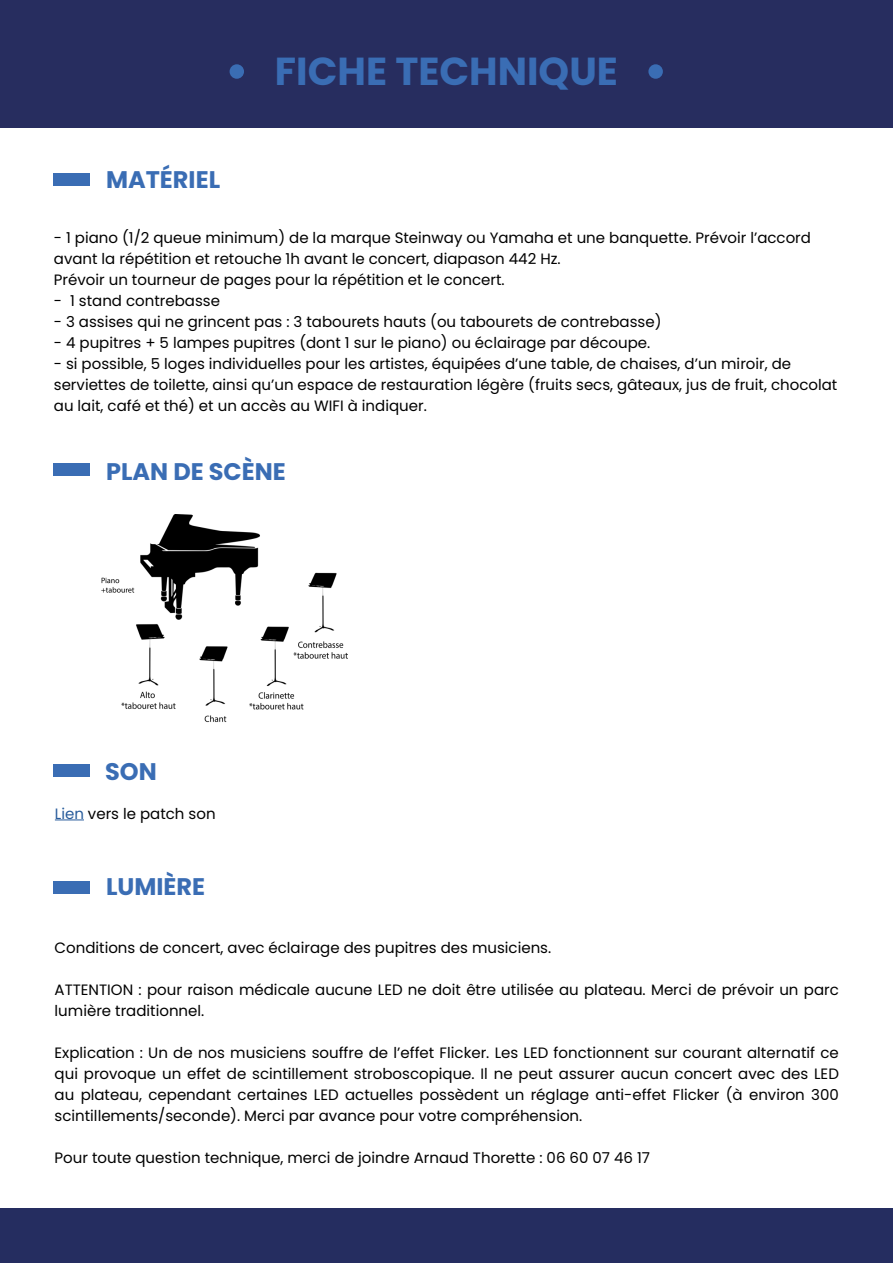
<style>
.page{position:relative;width:893px;height:1263px;background:#fff}
.page>*{position:absolute;margin:0;border:0;box-sizing:border-box;transform-origin:0 0}
.t1{font:700 39px "Poppins";color:#3a6db4}
.t2{font:700 24px "Poppins";color:#3a6db4}
.t3{font:15px/21px "Poppins";color:#000}
.s1{color:#275b9b}
</style>
<div class="page">
<svg style="left:55px;top:819px;width:29px;height:1px"></svg>
<img style="left:102px;top:514px;width:245px;height:209px">
<div style="left:0;top:0;width:893px;height:128px;background:#272d5f"></div>
<div style="left:648px;top:64px;width:15px;height:15px;background:#3a6db4;border-radius:50%"></div>
<div style="left:230px;top:64px;width:14px;height:15px;background:#3a6db4;border-radius:50%"></div>
<div style="left:54px;top:174px;width:36px;height:12px;background:#3a6db4"></div>
<div style="left:54px;top:764px;width:36px;height:12px;background:#3a6db4"></div>
<div style="left:54px;top:882px;width:36px;height:12px;background:#3a6db4"></div>
<div style="left:54px;top:463px;width:36px;height:12px;background:#3a6db4"></div>
<div style="left:0;top:1209px;width:893px;height:54px;background:#252d60"></div>
<h2 class="t2" style="left:106px;top:165px;width:116px">MATÉRIEL</h2>
<h1 class="t1" style="left:275px;top:49px;width:344px">FICHE TECHNIQUE</h1>
<p class="t3" style="left:54px;top:227px;width:759px">- 1 piano (1/2 queue minimum) de la marque Steinway ou Yamaha et une banquette. Prévoir l’accord avant la répétition et retouche 1h avant le concert, diapason 442 Hz.<br>Prévoir un tourneur de pages pour la répétition et le concert.</p>
<p class="t3" style="left:54px;top:290px;width:168px">- 1 stand contrebasse</p>
<p class="t3" style="left:54px;top:311px;width:609px">- 3 assises qui ne grincent pas : 3 tabourets hauts (ou tabourets de contrebasse)</p>
<p class="t3" style="left:54px;top:332px;width:598px">- 4 pupitres + 5 lampes pupitres (dont 1 sur le piano) ou éclairage par découpe.</p>
<p class="t3" style="left:54px;top:353px;width:785px">- si possible, 5 loges individuelles pour les artistes, équipées d’une table, de chaises, d’un miroir, de serviettes de toilette, ainsi qu’un espace de restauration légère (fruits secs, gâteaux, jus de fruit, chocolat au lait, café et thé) et un accès au WIFI à indiquer.</p>
<h2 class="t2" style="left:106px;top:458px;width:181px">PLAN DE SCÈNE</h2>
<h2 class="t2" style="left:105px;top:757px;width:53px">SON</h2>
<p class="t3" style="left:55px;top:803px;width:162px"><span class="s1">Lien</span> vers le patch son</p>
<h2 class="t2" style="left:106px;top:872px;width:101px">LUMIÈRE</h2>
<p class="t3" style="left:55px;top:937px;width:498px">Conditions de concert, avec éclairage des pupitres des musiciens.</p>
<p class="t3" style="left:55px;top:979px;width:786px">ATTENTION : pour raison médicale aucune LED ne doit être utilisée au plateau. Merci de prévoir un parc lumière traditionnel.</p>
<p class="t3" style="left:55px;top:1042px;width:786px;text-align:justify">Explication : Un de nos musiciens souffre de l’effet Flicker. Les LED fonctionnent sur courant alternatif ce qui provoque un effet de scintillement stroboscopique. Il ne peut assurer aucun concert avec des LED au plateau, cependant certaines LED actuelles possèdent un réglage anti-effet Flicker (à environ 300 scintillements/seconde). Merci par avance pour votre compréhension.</p>
<p class="t3" style="left:55px;top:1147px;width:597px">Pour toute question technique, merci de joindre Arnaud Thorette : 06 60 07 46 17</p>
</div>
